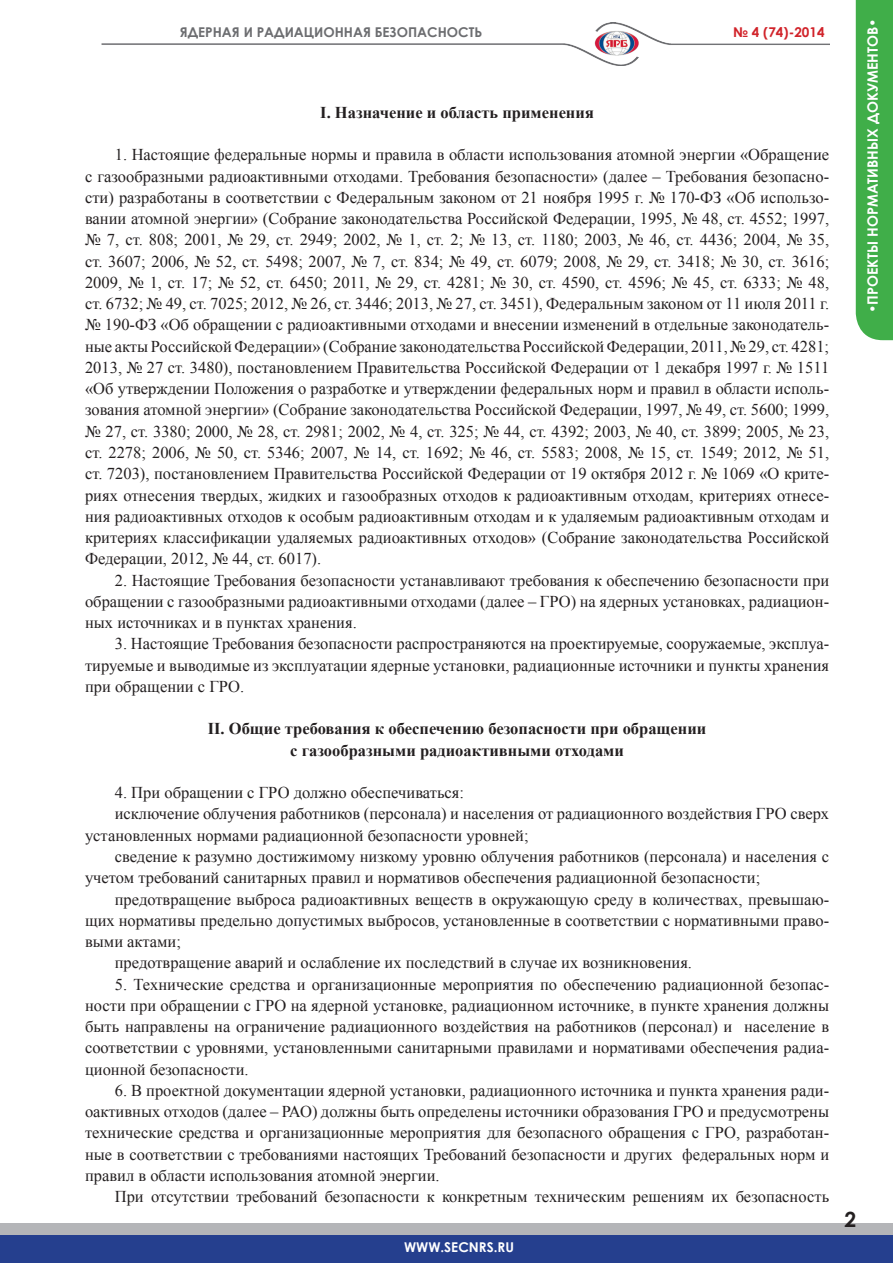
<style>
.page{position:relative;width:893px;height:1263px;background:#fff}
.page>*{position:absolute;margin:0;border:0;box-sizing:border-box;transform-origin:0 0}
.t1{font:700 21px "Century Gothic";color:#231f20}
.ОсНоВнОй{font:16.5px/21.3px "Times New Roman";color:#231f20;text-align:justify}
.заголовок{font:700 16.5px/21.3px "Times New Roman";color:#231f20;text-align:center}
.t2{font:700 14.25px "Century Gothic";color:#fff}
.t3{font:700 13.5px "Century Gothic";color:#6c6d70}
.t4{font:700 13.5px "Century Gothic";color:#fff}
.t5{font:700 13.5px "Century Gothic";color:#d1232a}
</style>
<div class="page">
<img style="left:101px;top:22px;width:729px;height:44px">
<div style="left:856px;top:0;width:37px;height:340px;background:#40ae49"></div>
<div style="left:0;top:1223px;width:893px;height:30px;background:#b4b5b8"></div>
<div style="left:0;top:1235px;width:893px;height:28px;background:#253f8e"></div>
<p class="t3" style="left:180px;top:22px;width:304px">ЯДЕРНАЯ И РАДИАЦИОННАЯ БЕЗОПАСНОСТЬ</p>
<p class="t5" style="left:733px;top:22px;width:93px">№ 4 (74)-2014</p>
<p class="t2" style="left:862px;top:313px;width:296px;rotate:-90deg">•ПРОЕКТЫ НОРМАТИВНЫХ ДОКУМЕНТОВ•</p>
<p class="заголовок" style="left:320px;top:101px;width:275px">I. Назначение и область применения</p>
<p class="ОсНоВнОй" style="left:85px;top:144px;width:746px;text-indent:30px">1. Настоящие федеральные нормы и правила в области использования атомной энергии «Обращение с газообразными радиоактивными отходами. Требования безопасности» (далее – Требования безопасно&shy;сти) разработаны в соответствии с Федеральным законом от 21 ноября 1995 г. № 170-ФЗ «Об использо&shy;вании атомной энергии» (Собрание законодательства Российской Федерации, 1995, № 48, ст. 4552; 1997, № 7, ст. 808; 2001, № 29, ст. 2949; 2002, № 1, ст. 2; № 13, ст. 1180; 2003, № 46, ст. 4436; 2004, № 35, ст. 3607; 2006, № 52, ст. 5498; 2007, № 7, ст. 834; № 49, ст. 6079; 2008, № 29, ст. 3418; № 30, ст. 3616; 2009, № 1, ст. 17; № 52, ст. 6450; 2011, № 29, ст. 4281; № 30, ст. 4590, ст. 4596; № 45, ст. 6333; № 48, ст. 6732; № 49, ст. 7025; 2012, № 26, ст. 3446; 2013, № 27, ст. 3451), Федеральным законом от 11 июля 2011 г. № 190-ФЗ «Об обращении с радиоактивными отходами и внесении изменений в отдельные законодатель&shy;ные актыРоссийскойФедерации» (Собрание законодательства РоссийскойФедерации, 2011,№29, ст. 4281; 2013, № 27 ст. 3480), постановлением Правительства Российской Федерации от 1 декабря 1997 г. № 1511 «Об утверждении Положения о разработке и утверждении федеральных норм и правил в области исполь&shy;зования атомной энергии» (Собрание законодательства Российской Федерации, 1997, № 49, ст. 5600; 1999, № 27, ст. 3380; 2000, № 28, ст. 2981; 2002, № 4, ст. 325; № 44, ст. 4392; 2003, № 40, ст. 3899; 2005, № 23, ст. 2278; 2006, № 50, ст. 5346; 2007, № 14, ст. 1692; № 46, ст. 5583; 2008, № 15, ст. 1549; 2012, № 51, ст. 7203), постановлением Правительства Российской Федерации от 19 октября 2012 г. № 1069 «О крите&shy;риях отнесения твердых, жидких и газообразных отходов к радиоактивным отходам, критериях отнесе&shy;ния радиоактивных отходов к особым радиоактивным отходам и к удаляемым радиоактивным отходам и критериях классификации удаляемых радиоактивных отходов» (Собрание законодательства Российской Федерации, 2012, № 44, ст. 6017).</p>
<p class="ОсНоВнОй" style="left:85px;top:569px;width:746px;text-indent:30px">2. Настоящие Требования безопасности устанавливают требования к обеспечению безопасности при обращении с газообразными радиоактивными отходами (далее – ГРО) на ядерных установках, радиацион&shy;ных источниках и в пунктах хранения.</p>
<p class="ОсНоВнОй" style="left:85px;top:633px;width:746px;text-indent:30px">3. Настоящие Требования безопасности распространяются на проектируемые, сооружаемые, эксплуа&shy;тируемые и выводимые из эксплуатации ядерные установки, радиационные источники и пункты хранения при обращении с ГРО.</p>
<p class="заголовок" style="left:208px;top:718px;width:500px">II. Общие требования к обеспечению безопасности при обращении с газообразными радиоактивными отходами</p>
<p class="ОсНоВнОй" style="left:115px;top:782px;width:351px">4. При обращении с ГРО должно обеспечиваться:</p>
<p class="ОсНоВнОй" style="left:85px;top:803px;width:746px;text-indent:30px">исключение облучения работников (персонала) и населения от радиационного воздействия ГРО сверх установленных нормами радиационной безопасности уровней;</p>
<p class="ОсНоВнОй" style="left:85px;top:845px;width:746px;text-indent:30px">сведение к разумно достижимому низкому уровню облучения работников (персонала) и населения с учетом требований санитарных правил и нормативов обеспечения радиационной безопасности;</p>
<p class="ОсНоВнОй" style="left:85px;top:888px;width:746px;text-indent:30px">предотвращение выброса радиоактивных веществ в окружающую среду в количествах, превышаю&shy;щих нормативы предельно допустимых выбросов, установленные в соответствии с нормативными право&shy;выми актами;</p>
<p class="ОсНоВнОй" style="left:115px;top:952px;width:579px">предотвращение аварий и ослабление их последствий в случае их возникновения.</p>
<p class="ОсНоВнОй" style="left:85px;top:973px;width:746px;text-indent:30px">5. Технические средства и организационные мероприятия по обеспечению радиационной безопас&shy;ности при обращении с ГРО на ядерной установке, радиационном источнике, в пункте хранения должны быть направлены на ограничение радиационного воздействия на работников (персонал) и население в соответствии с уровнями, установленными санитарными правилами и нормативами обеспечения радиа&shy;ционной безопасности.</p>
<p class="ОсНоВнОй" style="left:85px;top:1079px;width:746px;text-indent:30px">6. В проектной документации ядерной установки, радиационного источника и пункта хранения ради&shy;оактивных отходов (далее – РАО) должны быть определены источники образования ГРО и предусмотрены технические средства и организационные мероприятия для безопасного обращения с ГРО, разработан&shy;ные в соответствии с требованиями настоящих Требований безопасности и других федеральных норм и правил в области использования атомной энергии.</p>
<p class="ОсНоВнОй" style="left:115px;top:1186px;width:716px">При отсутствии требований безопасности к конкретным техническим решениям их безопасность</p>
<p class="t4" style="left:404px;top:1237px;width:111px">WWW.SECNRS.RU</p>
<p class="t1" style="left:845px;top:1203px;width:13px">2</p>
</div>
